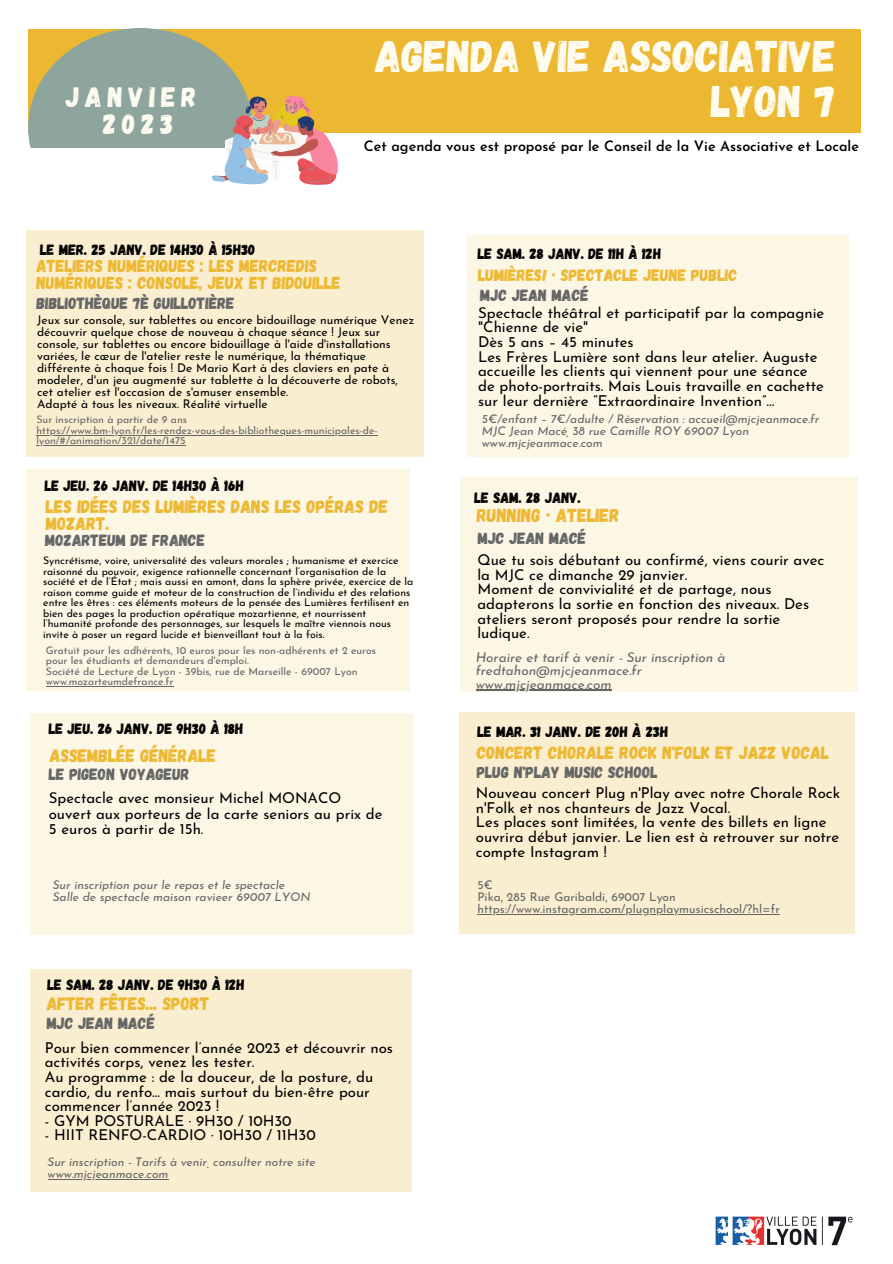
<style>
.page{position:relative;width:893px;height:1264px;background:#fff}
.page>*{position:absolute;margin:0;border:0;box-sizing:border-box;transform-origin:0 0}
.t1{font:44.25px/45px "Gagalin";color:#fffcf1;text-align:right}
.t2{font:28.05px/27px "Gagalin";letter-spacing:.2em;color:#fffcf1;text-align:center}
.t3{font:18.75px "Gagalin";color:#edb831}
.t4{font:18px/16.8px "Gagalin";color:#edb831}
.t5{font:17.7px "Gagalin";color:#edb831}
.t6{font:17.25px/16.8px "Gagalin";color:#edb831}
.t7{font:16.5px "Gagalin";color:#edb831}
.t8{font:16.2px "Gagalin";color:#646566}
.t9{font:15px/14.5px "Josefin Sans";color:#000}
.t10{font:14.85px "Gagalin";color:#000}
.t11{font:600 14.25px "Josefin Sans";color:#000}
.t12{font:italic 13.5px/13.5px "Josefin Sans";color:#646566}
.t13{font:12px/12px "Josefin Sans";color:#000}
.t14{font:italic 12px/12px "Josefin Sans";color:#646566}
.t15{font:12px/12px "Josefin Sans";color:#646566}
.t16{font:10.5px/10.5px "Josefin Sans";color:#000}
.t17{font:10.5px/10.5px "Josefin Sans";color:#646566}
</style>
<div class="page">
<div style="left:28px;top:29px;width:832px;height:103px;background:#edb831"></div>
<div style="left:28px;top:28px;width:225px;height:199px;background:#8ea59d;border-radius:50%"></div>
<div style="left:0;top:148px;width:871px;height:1079px;background:#fff"></div>
<svg style="left:211px;top:95px;width:128px;height:90px"></svg>
<img style="left:715px;top:1216px;width:13px;height:29px">
<div style="left:26px;top:469px;width:383px;height:222px;background:#fcf6e5"></div>
<div style="left:460px;top:477px;width:397px;height:215px;background:#fcf6e5"></div>
<div style="left:458px;top:711px;width:396px;height:222px;background:#faeed0"></div>
<div style="left:467px;top:235px;width:381px;height:221px;background:#fcf6e5"></div>
<img style="left:732px;top:1216px;width:121px;height:30px">
<div style="left:26px;top:230px;width:397px;height:226px;background:#faeed0"></div>
<hr style="left:46px;top:686px;width:127px;height:1px;background:#646566">
<hr style="left:37px;top:435px;width:341px;height:1px;background:#646566">
<hr style="left:37px;top:445px;width:149px;height:1px;background:#646566">
<hr style="left:477px;top:914px;width:302px;height:1px;background:#646566">
<hr style="left:475px;top:689px;width:136px;height:1px;background:#646566">
<div style="left:30px;top:969px;width:381px;height:222px;background:#faeed0"></div>
<hr style="left:48px;top:1178px;width:120px;height:1px;background:#646566">
<div style="left:30px;top:712px;width:383px;height:222px;background:#fcf6e5"></div>
<h2 class="t2" style="left:66px;top:83px;width:132px">JANVIER<br>2023</h2>
<h1 class="t1" style="left:375px;top:32px;width:462px">AGENDA VIE ASSOCIATIVE<br>LYON 7</h1>
<p class="t11" style="left:364px;top:141px;width:496px">Cet agenda vous est proposé par le Conseil de la Vie Associative et Locale</p>
<p class="t10" style="left:40px;top:240px;width:217px">LE MER. 25 JANV. DE 14H30 À 15H30</p>
<p class="t6" style="left:37px;top:257px;width:306px">ATELIERS NUMÉRIQUES : LES MERCREDIS<br>NUMÉRIQUES : CONSOLE, JEUX ET BIDOUILLE</p>
<p class="t13" style="left:37px;top:315px;width:378px">Jeux sur console, sur tablettes ou encore bidouillage numérique Venez découvrir quelque chose de nouveau à chaque séance ! Jeux sur console, sur tablettes ou encore bidouillage à l'aide d'installations variées, le cœur de l'atelier reste le numérique, la thématique différente à chaque fois ! De Mario Kart à des claviers en pate à modeler, d'un jeu augmenté sur tablette à la découverte de robots, cet atelier est l'occasion de s'amuser ensemble.<br>Adapté à tous les niveaux. Réalité virtuelle</p>
<p class="t8" style="left:37px;top:292px;width:199px">BIBLIOTHÈQUE 7È GUILLOTIÈRE</p>
<p class="t17" style="left:37px;top:415px;width:343px">Sur inscription à partir de 9 ans https://www.bm-lyon.fr/les-rendez-vous-des-bibliotheques-municipales-de&shy;lyon/#/animation/321/date/1475</p>
<p class="t10" style="left:45px;top:476px;width:201px">LE JEU. 26 JANV. DE 14H30 À 16H</p>
<p class="t4" style="left:46px;top:497px;width:343px">LES IDÉES DES LUMIÈRES DANS LES OPÉRAS DE<br>MOZART.</p>
<p class="t8" style="left:45px;top:530px;width:161px">MOZARTEUM DE FRANCE</p>
<p class="t16" style="left:43px;top:556px;width:371px">Syncrétisme, voire, universalité des valeurs morales ; humanisme et exercice raisonné du pouvoir, exigence rationnelle concernant l’organisation de la société et de l’État ; mais aussi en amont, dans la sphère privée, exercice de la raison comme guide et moteur de la construction de l’individu et des relations entre les êtres : ces éléments moteurs de la pensée des Lumières fertilisent en bien des pages la production opératique mozartienne, et nourrissent l’humanité profonde des personnages, sur lesquels le maître viennois nous invite à poser un regard lucide et bienveillant tout à la fois.</p>
<p class="t17" style="left:46px;top:645px;width:332px">Gratuit pour les adhérents, 10 euros pour les non-adhérents et 2 euros pour les étudiants et demandeurs d'emploi.<br>Société de Lecture de Lyon - 39bis, rue de Marseille - 69007 Lyon www.mozarteumdefrance.fr</p>
<p class="t10" style="left:49px;top:719px;width:196px">LE JEU. 26 JANV. DE 9H30 À 18H</p>
<p class="t4" style="left:50px;top:746px;width:168px">ASSEMBLÉE GÉNÉRALE</p>
<p class="t8" style="left:49px;top:763px;width:142px">LE PIGEON VOYAGEUR</p>
<p class="t9" style="left:49px;top:791px;width:335px;line-height:15.8px">Spectacle avec monsieur Michel MONACO ouvert aux porteurs de la carte seniors au prix de<br>5 euros à partir de 15h.</p>
<p class="t14" style="left:53px;top:880px;width:259px">Sur inscription pour le repas et le spectacle<br>Salle de spectacle maison ravieer 69007 LYON</p>
<p class="t10" style="left:48px;top:974px;width:198px">LE SAM. 28 JANV. DE 9H30 À 12H</p>
<p class="t4" style="left:47px;top:993px;width:164px">AFTER FÊTES... SPORT</p>
<p class="t9" style="left:45px;top:1041px;width:350px">Pour bien commencer l’année 2023 et découvrir nos activités corps, venez les tester.<br>Au programme : de la douceur, de la posture, du cardio, du renfo… mais surtout du bien-être pour commencer l’année 2023 !</p>
<p class="t9" style="left:45px;top:1114px;width:248px">- GYM POSTURALE · 9H30 / 10H30</p>
<p class="t9" style="left:45px;top:1129px;width:272px">- HIIT RENFO-CARDIO · 10H30 / 11H30</p>
<p class="t8" style="left:47px;top:1013px;width:110px">MJC JEAN MACÉ</p>
<p class="t14" style="left:48px;top:1156px;width:269px">Sur inscription - Tarifs à venir, consulter notre site www.mjcjeanmace.com</p>
<p class="t10" style="left:478px;top:244px;width:185px">LE SAM. 28 JANV. DE 11H À 12H</p>
<p class="t7" style="left:478px;top:264px;width:261px">LUMIÈRES! · SPECTACLE JEUNE PUBLIC</p>
<p class="t8" style="left:480px;top:285px;width:110px">MJC JEAN MACÉ</p>
<p class="t9" style="left:478px;top:307px;width:347px">Spectacle théâtral et participatif par la compagnie "Chienne de vie"<br>Dès 5 ans – 45 minutes<br>Les Frères Lumière sont dans leur atelier. Auguste accueille les clients qui viennent pour une séance de photo-portraits. Mais Louis travaille en cachette sur leur dernière “Extraordinaire Invention”…</p>
<p class="t14" style="left:482px;top:414px;width:339px">5€/enfant – 7€/adulte / Réservation : accueil@mjcjeanmace.fr<br>MJC Jean Macé, 38 rue Camille ROY 69007 Lyon www.mjcjeanmace.com</p>
<p class="t10" style="left:474px;top:487px;width:108px">LE SAM. 28 JANV.</p>
<p class="t3" style="left:476px;top:503px;width:144px">RUNNING · ATELIER</p>
<p class="t8" style="left:478px;top:528px;width:110px">MJC JEAN MACÉ</p>
<p class="t9" style="left:477px;top:554px;width:348px">Que tu sois débutant ou confirmé, viens courir avec la MJC ce dimanche 29 janvier.<br>Moment de convivialité et de partage, nous adapterons la sortie en fonction des niveaux. Des ateliers seront proposés pour rendre la sortie ludique.</p>
<p class="t12" style="left:475px;top:651px;width:251px">Horaire et tarif à venir - Sur inscription à fredtahon@mjcjeanmace.fr www.mjcjeanmace.com</p>
<p class="t10" style="left:477px;top:722px;width:192px">LE MAR. 31 JANV. DE 20H À 23H</p>
<p class="t5" style="left:476px;top:741px;width:354px">CONCERT CHORALE ROCK N'FOLK ET JAZZ VOCAL</p>
<p class="t8" style="left:476px;top:761px;width:182px">PLUG N'PLAY MUSIC SCHOOL</p>
<p class="t9" style="left:476px;top:787px;width:366px">Nouveau concert Plug n'Play avec notre Chorale Rock n'Folk et nos chanteurs de Jazz Vocal.<br>Les places sont limitées, la vente des billets en ligne ouvrira début janvier. Le lien est à retrouver sur notre compte Instagram !</p>
<p class="t15" style="left:477px;top:880px;width:304px">5€<br>Pika, 285 Rue Garibaldi, 69007 Lyon https://www.instagram.com/plugnplaymusicschool/?hl=fr</p>
</div>
